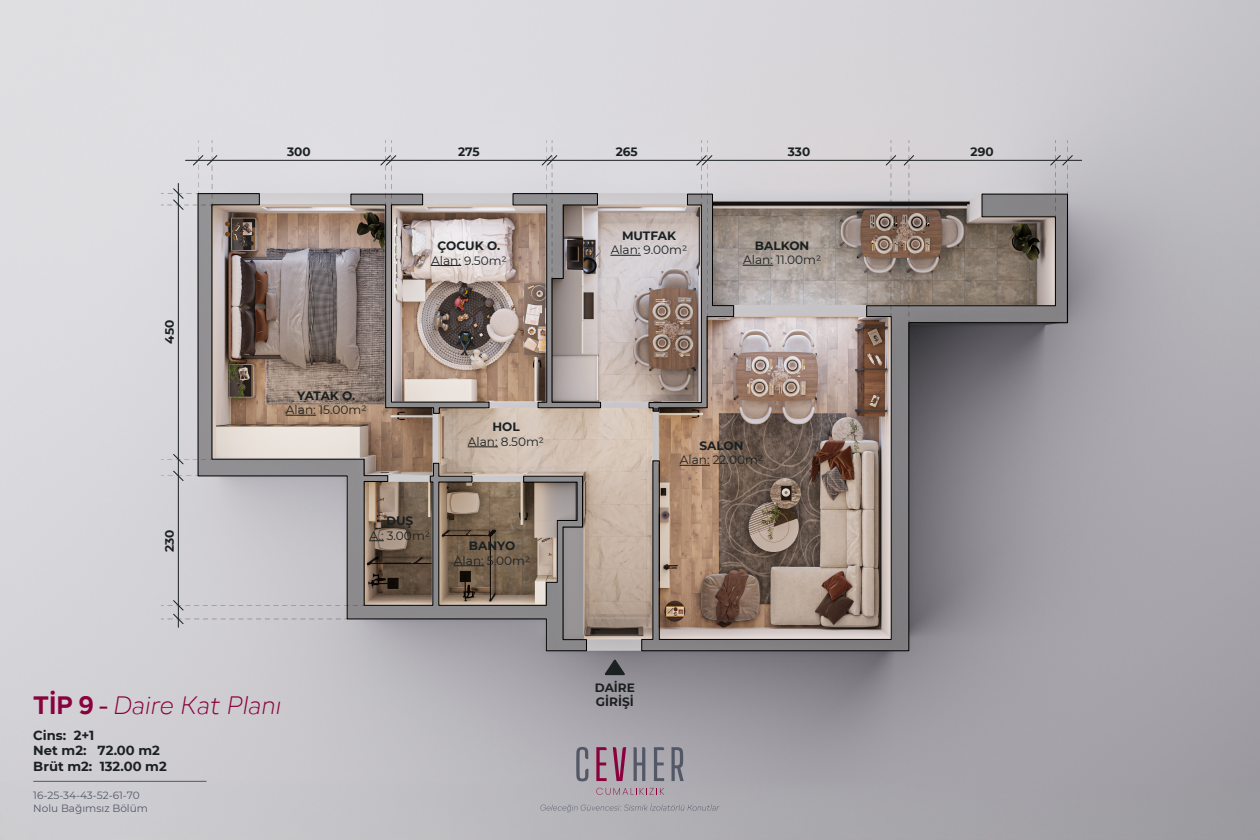
<style>
.page{position:relative;width:1260px;height:840px;background:#fff}
.page>*{position:absolute;margin:0;border:0;box-sizing:border-box;transform-origin:0 0}
.t1{font:26.25px "Adelphi PEVF All";color:#89023e}
.t2{font:700 13.12px/15.8px "Montserrat";color:#1b2021}
.t3{font:12.08px "Montserrat";color:#1b2021}
.t4{font:700 12.08px/14.5px "Montserrat";color:#1b2021}
.t5{font:10.5px/12.6px "Montserrat";color:#525866}
</style>
<div class="page">
<img style="left:0;top:0;width:1260px;height:840px">
<hr style="left:33px;top:781px;width:174px;height:1px;background:#525866">
<svg style="left:641px;top:193px;width:427px;height:459px;background:#8f847f"></svg>
<svg style="left:197px;top:193px;width:390px;height:459px;background:#a0958f"></svg>
<svg style="left:605px;top:659px;width:20px;height:16px"></svg>
<hr style="left:680px;top:465px;width:30px;height:1px;background:#1b2021">
<hr style="left:743px;top:265px;width:30px;height:1px;background:#1b2021">
<hr style="left:468px;top:447px;width:30px;height:1px;background:#1b2021">
<svg style="left:611px;top:255px;width:29px;height:1px"></svg>
<hr style="left:286px;top:415px;width:30px;height:1px;background:#1b2021">
<svg style="left:369px;top:540px;width:15px;height:1px"></svg>
<hr style="left:454px;top:565px;width:30px;height:1px;background:#1b2021">
<hr style="left:186px;top:160px;width:896px;height:1px;background:#1b2021">
<svg style="left:1050px;top:141px;width:23px;height:76px;background:#aaa9ad"></svg>
<svg style="left:904px;top:141px;width:10px;height:182px;background:#9a8f8a"></svg>
<svg style="left:886px;top:141px;width:10px;height:175px;background:#9d928d"></svg>
<svg style="left:648px;top:141px;width:87px;height:271px;background:#a79b97"></svg>
<svg style="left:512px;top:141px;width:89px;height:268px;background:#a59a95"></svg>
<svg style="left:350px;top:141px;width:140px;height:273px;background:#aa9f9b"></svg>
<hr style="left:178px;top:183px;width:1px;height:444px;background:#1b2021">
<svg style="left:161px;top:600px;width:203px;height:24px;background:#c2c1c6"></svg>
<svg style="left:161px;top:471px;width:37px;height:10px"></svg>
<svg style="left:161px;top:454px;width:51px;height:11px"></svg>
<svg style="left:161px;top:141px;width:56px;height:69px;background:#ceced1"></svg>
<svg style="left:576px;top:747px;width:12px;height:34px"></svg>
<svg style="left:596px;top:747px;width:11px;height:34px"></svg>
<svg style="left:613px;top:747px;width:13px;height:34px"></svg>
<svg style="left:634px;top:747px;width:11px;height:34px"></svg>
<svg style="left:654px;top:747px;width:10px;height:34px"></svg>
<svg style="left:671px;top:747px;width:13px;height:34px"></svg>
<svg style="left:596px;top:788px;width:68px;height:7px"></svg>
<svg style="left:541px;top:803px;width:178px;height:9px;background:#a7a7ad"></svg>
<p class="t4" style="left:287px;top:144px;width:25px">300</p>
<p class="t4" style="left:458px;top:144px;width:23px">275</p>
<p class="t4" style="left:616px;top:144px;width:24px">265</p>
<p class="t4" style="left:788px;top:144px;width:24px">330</p>
<p class="t4" style="left:971px;top:144px;width:25px">290</p>
<p class="t4" style="left:162px;top:344px;width:25px;rotate:-90deg">450</p>
<p class="t4" style="left:162px;top:552px;width:24px;rotate:-90deg">230</p>
<p class="t4" style="left:297px;top:388px;width:60px">YATAK O.</p>
<p class="t3" style="left:286px;top:402px;width:82px">Alan: 15.00m2</p>
<p class="t4" style="left:622px;top:228px;width:55px">MUTFAK</p>
<p class="t4" style="left:438px;top:238px;width:64px">ÇOCUK O.</p>
<p class="t3" style="left:611px;top:242px;width:78px">Alan: 9.00m2</p>
<p class="t3" style="left:431px;top:252px;width:77px">Alan: 9.50m2</p>
<p class="t4" style="left:755px;top:238px;width:56px">BALKON</p>
<p class="t3" style="left:743px;top:252px;width:80px">Alan: 11.00m2</p>
<p class="t4" style="left:492px;top:419px;width:29px">HOL</p>
<p class="t3" style="left:468px;top:433px;width:78px">Alan: 8.50m2</p>
<p class="t4" style="left:699px;top:438px;width:46px">SALON</p>
<p class="t3" style="left:680px;top:452px;width:85px">Alan: 22.00m2</p>
<p class="t4" style="left:386px;top:513px;width:29px">DUŞ</p>
<p class="t3" style="left:369px;top:527px;width:62px">A.: 3.00m2</p>
<p class="t4" style="left:469px;top:538px;width:48px">BANYO</p>
<p class="t3" style="left:454px;top:552px;width:78px">Alan: 5.00m2</p>
<h1 class="t1" style="left:33px;top:687px;width:250px">TİP 9 - Daire Kat Planı</h1>
<p class="t2" style="left:33px;top:726px;width:135px">Cins: 2+1<br>Net m2: 72.00 m2<br>Brüt m2: 132.00 m2</p>
<p class="t5" style="left:33px;top:789px;width:116px">16-25-34-43-52-61-70<br>Nolu Bağımsız Bölüm</p>
<p class="t4" style="left:595px;top:679px;width:42px">DAİRE<br>GİRİŞİ</p>
</div>
